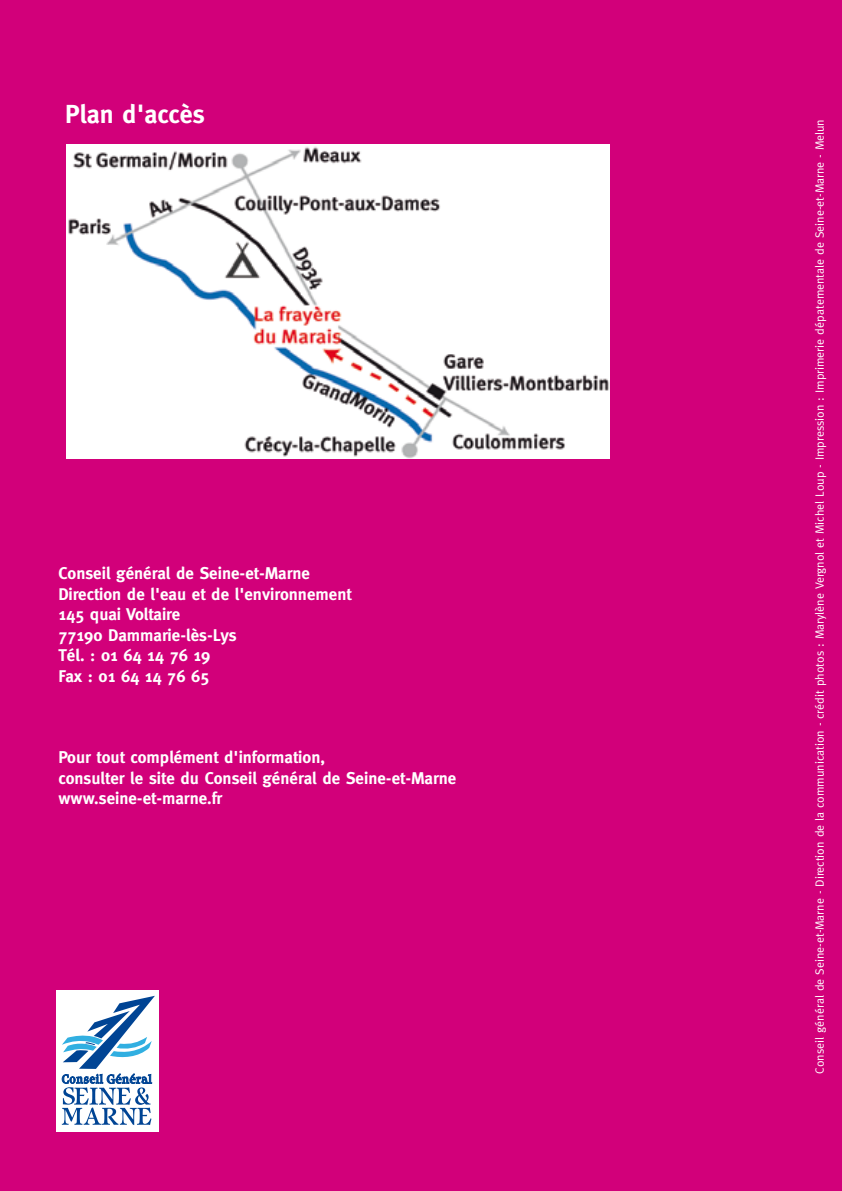
<style>
.page{position:relative;width:842px;height:1191px;background:#d2007a}
.page>*{position:absolute;margin:0;border:0;box-sizing:border-box;transform-origin:0 0}
.t1{font:700 26px "Meta";color:#fff}
.t2{font:700 17px/20.4px "Meta";color:#fff}
.t3{font:12px "Meta";color:#fff}
</style>
<div class="page">
<div style="left:57px;top:990px;width:102px;height:142px;background:#fff"></div>
<svg style="left:62px;top:995px;width:93px;height:130px"></svg>
<img style="left:66px;top:144px;width:544px;height:315px">
<h1 class="t1" style="left:65px;top:99px;width:141px">Plan d'accès</h1>
<p class="t2" style="left:58px;top:563px;width:295px">Conseil général de Seine-et-Marne<br>Direction de l'eau et de l'environnement<br>145 quai Voltaire<br>77190 Dammarie-lès-Lys<br>Tél. : 01 64 14 76 19<br>Fax : 01 64 14 76 65</p>
<p class="t2" style="left:58px;top:747px;width:399px">Pour tout complément d'information,<br>consulter le site du Conseil général de Seine-et-Marne www.seine-et-marne.fr</p>
<p class="t3" style="left:813px;top:1073px;width:955px;rotate:-90deg">Conseil général de Seine-et-Marne - Direction de la communication - crédit photos : Marylène Vergnol et Michel Loup - Impression : Imprimerie dépatementale de Seine-et-Marne - Melun</p>
</div>
